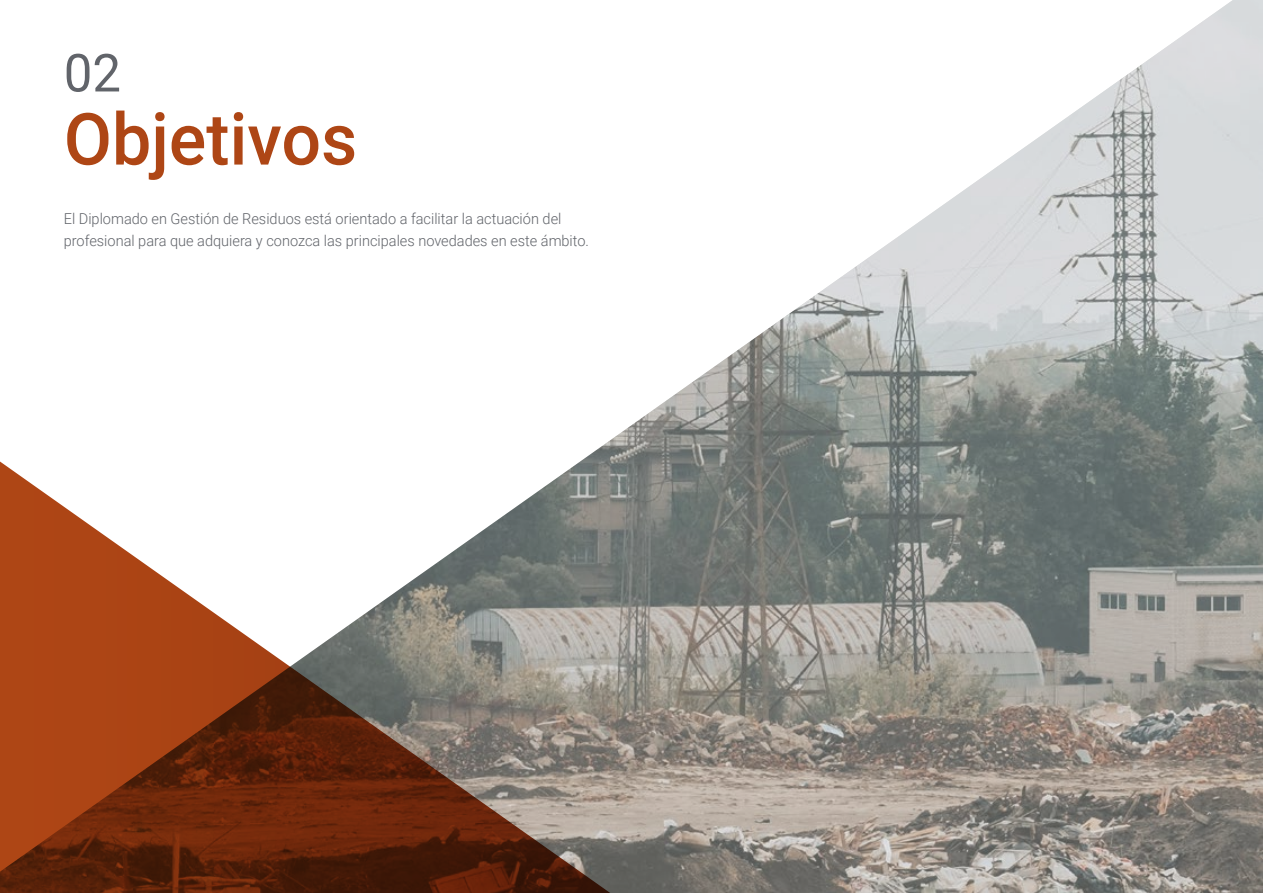
<style>
.page{position:relative;width:1263px;height:893px;background:#fff}
.page>*{position:absolute;margin:0;border:0;box-sizing:border-box;transform-origin:0 0}
.t1{font:500 72px "Roboto";color:#ae4615}
.t2{font:52.5px "Roboto";color:#61646a}
.t3{font:300 15px/22.5px "Roboto";color:#61646a}
</style>
<div class="page">
<img style="left:602px;top:0;width:661px;height:893px">
<svg style="left:0;top:446px;width:640px;height:447px"></svg>
<h2 class="t2" style="left:64px;top:36px;width:59px">02</h2>
<h1 class="t1" style="left:64px;top:89px;width:295px">Objetivos</h1>
<p class="t3" style="left:64px;top:207px;width:527px">El Diplomado en Gestión de Residuos está orientado a facilitar la actuación del profesional para que adquiera y conozca las principales novedades en este ámbito.</p>
</div>
